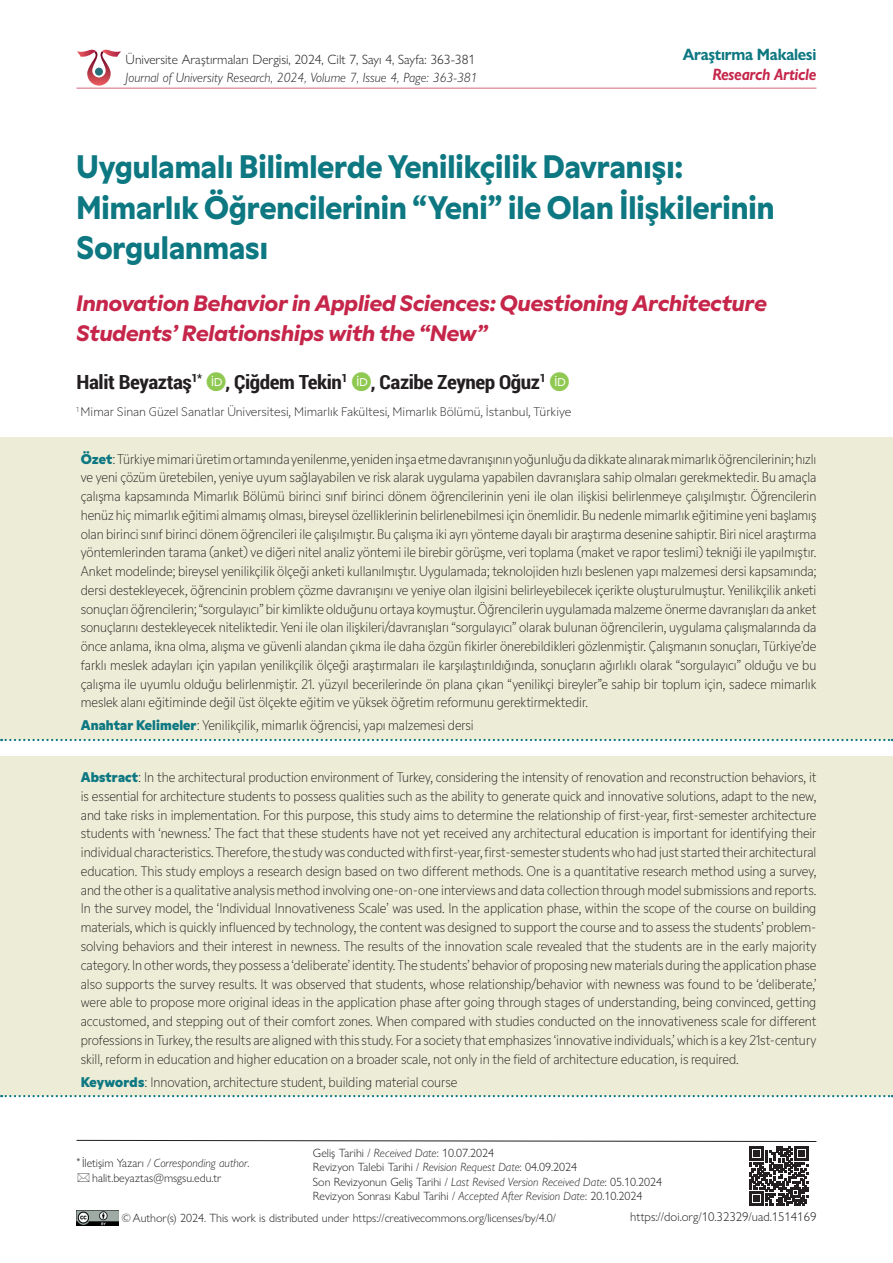
<style>
.page{position:relative;width:893px;height:1263px;background:#fff}
.page>*{position:absolute;margin:0;border:0;box-sizing:border-box;transform-origin:0 0}
.t1{font:600 31.35px/40.5px "Gamay Editorial";color:#0e7882;scale:.91 1}
.t2{font:italic 600 expanded 21.45px/30px "Gamay";letter-spacing:.005em;color:#c5264a;scale:.91 1}
.t3{font:700 19.5px "Roboto Condensed";letter-spacing:-.02em;color:#231f20;scale:1.1 1}
.t4{font:700 16.5px "Gill Sans Nova";letter-spacing:-.02em;color:#0e7882;scale:.91 1}
.t5{font:italic 700 16.5px "Gill Sans Nova";letter-spacing:-.02em;color:#c5264a;scale:.91 1}
.t6{font:100 condensed 13.5px/18.8px "Gamay";letter-spacing:-.005em;color:#231f20;text-align:justify}
.t7{font:300 13.5px "Gill Sans Nova";color:#231f20}
.t8{font:italic 300 13.5px "Gill Sans Nova";color:#231f20}
.t9{font:300 12.75px "Gill Sans Nova";color:#231f20}
.t10{font:300 12px/14.4px "Gill Sans Nova";color:#231f20}
.t11{font:100 12px "Gamay";color:#231f20}
.s1{font-weight:700;font-stretch:normal;color:#0e7882}
.s2{font-style:italic}
</style>
<div class="page">
<div style="left:0;top:437px;width:893px;height:279px;background:#ededd7"></div>
<div style="left:0;top:704px;width:893px;height:35px;background:#ededd7"></div>
<svg style="left:1px;top:739px;width:892px;height:2px"></svg>
<div style="left:0;top:756px;width:893px;height:316px;background:#ededd7"></div>
<div style="left:0;top:1060px;width:893px;height:35px;background:#ededd7"></div>
<svg style="left:1px;top:1095px;width:892px;height:2px"></svg>
<img style="left:77px;top:1211px;width:41px;height:14px">
<hr style="left:77px;top:88px;width:739px;height:1px;background:#d6667b">
<svg style="left:77px;top:50px;width:44px;height:36px"></svg>
<div style="left:95px;top:68px;width:8px;height:8px;background:#257079;border-radius:50%"></div>
<svg style="left:76px;top:1139px;width:741px;height:66px"></svg>
<p class="t7" style="left:126px;top:51px;width:351px">Üniversite Araştırmaları Dergisi, 2024, Cilt 7, Sayı 4, Sayfa: 363-381</p>
<p class="t8" style="left:126px;top:69px;width:353px">Journal of University Research, 2024, Volume 7, Issue 4, Page: 363-381</p>
<p class="t4" style="left:683px;top:44px;width:148px">Araştırma Makalesi</p>
<p class="t5" style="left:712px;top:64px;width:116px">Research Article</p>
<h1 class="t1" style="left:77px;top:144px;width:768px">Uygulamalı Bilimlerde Yenilikçilik Davranışı:<br>Mimarlık Öğrencilerinin “Yeni” ile Olan İlişkilerinin<br>Sorgulanması</h1>
<h2 class="t2" style="left:77px;top:286px;width:760px">Innovation Behavior in Applied Sciences: Questioning Architecture<br>Students’ Relationships with the “New”</h2>
<h3 class="t3" style="left:77px;top:368px;width:428px">Halit Beyaztaş<sup>1*</sup> , Çiğdem Tekin<sup>1</sup> , Cazibe Zeynep Oğuz<sup>1</sup></h3>
<p class="t11" style="left:77px;top:402px;width:496px"><sup>1</sup> Mimar Sinan Güzel Sanatlar Üniversitesi, Mimarlık Fakültesi, Mimarlık Bölümü, İstanbul, Türkiye</p>
<p class="t6" style="left:81px;top:448px;width:737px"><span class="s1">Özet</span>:Türkiye mimari üretim ortamında yenilenme, yeniden inşa etme davranışının yoğunluğu da dikkate alınarak mimarlık öğrencilerinin; hızlı ve yeni çözüm üretebilen, yeniye uyum sağlayabilen ve risk alarak uygulama yapabilen davranışlara sahip olmaları gerekmektedir. Bu amaçla çalışma kapsamında Mimarlık Bölümü birinci sınıf birinci dönem öğrencilerinin yeni ile olan ilişkisi belirlenmeye çalışılmıştır. Öğrencilerin henüz hiç mimarlık eğitimi almamış olması, bireysel özelliklerinin belirlenebilmesi için önemlidir. Bu nedenle mimarlık eğitimine yeni başlamış olan birinci sınıf birinci dönem öğrencileri ile çalışılmıştır. Bu çalışma iki ayrı yönteme dayalı bir araştırma desenine sahiptir. Biri nicel araştırma yöntemlerinden tarama (anket) ve diğeri nitel analiz yöntemi ile birebir görüşme, veri toplama (maket ve rapor teslimi) tekniği ile yapılmıştır.<br>Anket modelinde; bireysel yenilikçilik ölçeği anketi kullanılmıştır. Uygulamada; teknolojiden hızlı beslenen yapı malzemesi dersi kapsamında; dersi destekleyecek, öğrencinin problem çözme davranışını ve yeniye olan ilgisini belirleyebilecek içerikte oluşturulmuştur. Yenilikçilik anketi sonuçları öğrencilerin; “sorgulayıcı” bir kimlikte olduğunu ortaya koymuştur. Öğrencilerin uygulamada malzeme önerme davranışları da anket sonuçlarını destekleyecek niteliktedir. Yeni ile olan ilişkileri/davranışları “sorgulayıcı” olarak bulunan öğrencilerin, uygulama çalışmalarında da önce anlama, ikna olma, alışma ve güvenli alandan çıkma ile daha özgün fikirler önerebildikleri gözlenmiştir. Çalışmanın sonuçları, Türkiye’de farklı meslek adayları için yapılan yenilikçilik ölçeği araştırmaları ile karşılaştırıldığında, sonuçların ağırlıklı olarak “sorgulayıcı” olduğu ve bu çalışma ile uyumlu olduğu belirlenmiştir. 21. yüzyıl becerilerinde ön plana çıkan “yenilikçi bireyler”e sahip bir toplum için, sadece mimarlık meslek alanı eğitiminde değil üst ölçekte eğitim ve yüksek öğretim reformunu gerektirmektedir.</p>
<p class="t6" style="left:81px;top:715px;width:394px"><span class="s1">Anahtar Kelimeler</span>: Yenilikçilik, mimarlık öğrencisi, yapı malzemesi dersi</p>
<p class="t6" style="left:81px;top:767px;width:737px"><span class="s1">Abstract</span>: In the architectural production environment of Turkey, considering the intensity of renovation and reconstruction behaviors, it is essential for architecture students to possess qualities such as the ability to generate quick and innovative solutions, adapt to the new, and take risks in implementation. For this purpose, this study aims to determine the relationship of first-year, first-semester architecture students with ‘newness.’ The fact that these students have not yet received any architectural education is important for identifying their individual characteristics. Therefore, the study was conducted with first-year, first-semester students who had just started their architectural education. This study employs a research design based on two different methods. One is a quantitative research method using a survey, and the other is a qualitative analysis method involving one-on-one interviews and data collection through model submissions and reports.<br>In the survey model, the ‘Individual Innovativeness Scale’ was used. In the application phase, within the scope of the course on building materials, which is quickly influenced by technology, the content was designed to support the course and to assess the students’ problem&shy;solving behaviors and their interest in newness. The results of the innovation scale revealed that the students are in the early majority category. In other words, they possess a ‘deliberate’ identity. The students’ behavior of proposing new materials during the application phase also supports the survey results. It was observed that students, whose relationship/behavior with newness was found to be ‘deliberate,’ were able to propose more original ideas in the application phase after going through stages of understanding, being convinced, getting accustomed, and stepping out of their comfort zones. When compared with studies conducted on the innovativeness scale for different professions in Turkey, the results are aligned with this study. For a society that emphasizes ‘innovative individuals,’ which is a key 21st-century skill, reform in education and higher education on a broader scale, not only in the field of architecture education, is required.</p>
<p class="t6" style="left:81px;top:1071px;width:378px"><span class="s1">Keywords</span>: Innovation, architecture student, building material course</p>
<p class="t10" style="left:313px;top:1145px;width:351px">Geliş Tarihi / <span class="s2">Received Date</span>: 10.07.2024<br>Revizyon Talebi Tarihi / <span class="s2">Revision Request Date</span>: 04.09.2024<br>Son Revizyonun Geliş Tarihi / <span class="s2">Last Revised Version Received Date</span>: 05.10.2024<br>Revizyon Sonrası Kabul Tarihi / <span class="s2">Accepted After Revision Date</span>: 20.10.2024</p>
<p class="t10" style="left:92px;top:1156px;width:159px;text-indent:-16px"><sup>*</sup> İletişim Yazarı <span class="s2">/ Corresponding author</span>. halit.beyaztas@msgsu.edu.tr</p>
<p class="t10" style="left:122px;top:1211px;width:436px">© Author(s) 2024. This work is distributed under https://creativecommons.org/licenses/by/4.0/</p>
<p class="t9" style="left:630px;top:1209px;width:188px">https://doi.org/10.32329/uad.1514169</p>
</div>
